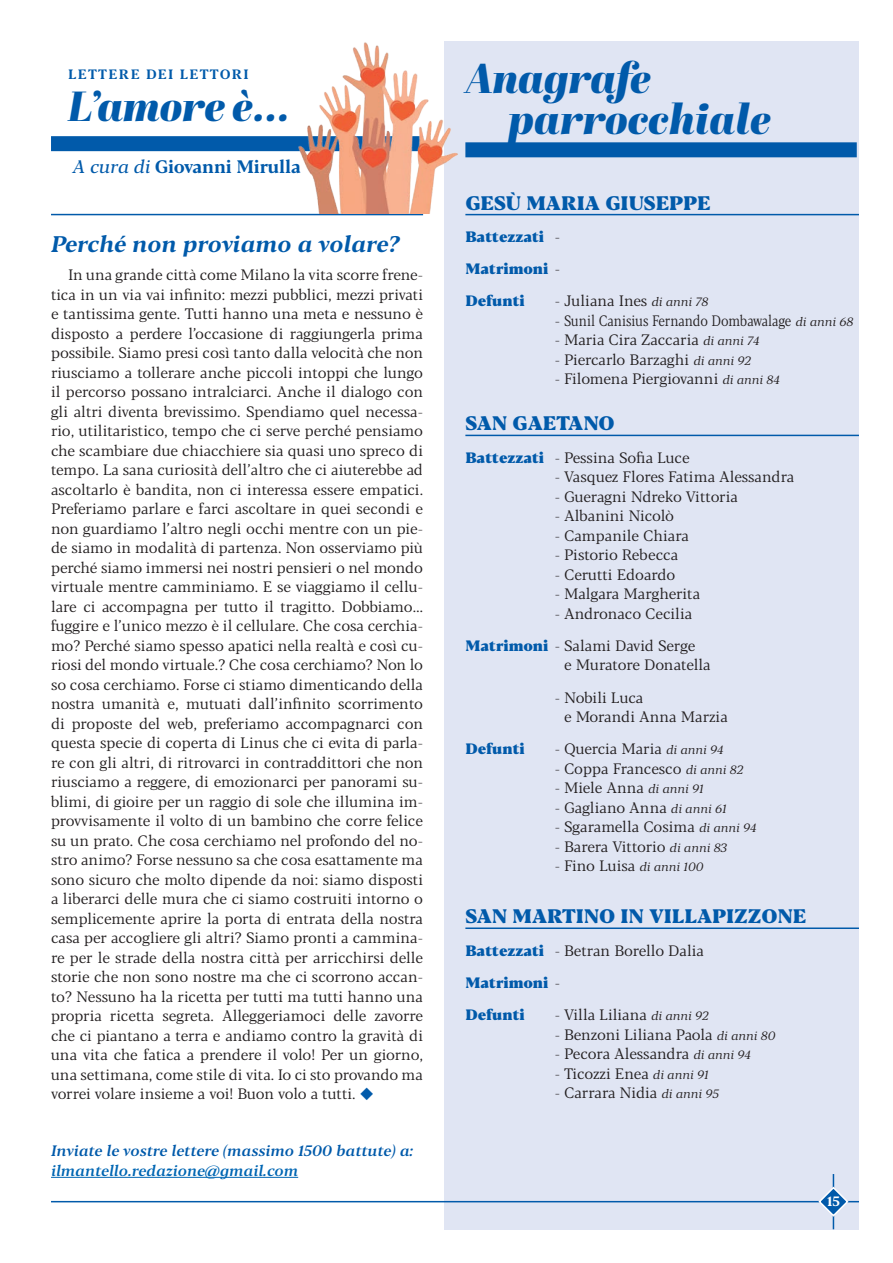
<style>
.page{position:relative;width:893px;height:1263px;background:#fff}
.page>*{position:absolute;margin:0;border:0;box-sizing:border-box;transform-origin:0 0}
.t1{font:italic 42px/40.5px "Abril W01 Fatface";letter-spacing:-.01em;color:#015aaa}
.t2{font:italic 700 22.5px "Blacker Pro Tx";color:#015aaa}
.t3{font:800 19.5px "Blacker Pro Tx";color:#015aaa}
.t4{font:700 18px "Blacker Pro Tx";letter-spacing:-.01em;color:#015aaa}
.t5{font:15px/19.5px "Blacker Pro Tx";color:#231f20;text-align:right}
.t6{font:800 15px/32.2px "Blacker Pro Tx";color:#015aaa;text-align:justify}
.t7{font:15px "Blacker Pro Tx";letter-spacing:-.02em;color:#231f20}
.t8{font:italic 500 15px "Blacker Pro Tx";color:#015aaa}
.t9{font:italic 500 15px "Blacker Pro Tx";color:#0166b3}
.t10{font:700 13.5px "Blacker Pro Tx";letter-spacing:.1em;color:#015aaa}
.t11{font:700 13.5px "Blacker Pro Tx";color:#fff}
.s1{font-weight:400;font-style:italic}
.s2{color:#015aaa}
.s3{font-weight:400;color:#231f20}
.s4{font-style:italic;font-size:12px}
.s5{font-weight:800;color:#015aaa}
</style>
<div class="page">
<div style="left:444px;top:41px;width:415px;height:1188px;background:#e0e5f3"></div>
<hr style="left:833px;top:1174px;width:1px;height:55px;background:#015aaa">
<hr style="left:51px;top:1201px;width:808px;height:1px;background:#015aaa">
<svg style="left:817px;top:1185px;width:32px;height:33px"></svg>
<hr style="left:51px;top:214px;width:372px;height:1px;background:#015aaa">
<div style="left:465px;top:142px;width:392px;height:15px;background:#015aaa"></div>
<hr style="left:465px;top:214px;width:394px;height:1px;background:#015aaa">
<hr style="left:465px;top:435px;width:394px;height:1px;background:#015aaa">
<hr style="left:465px;top:927px;width:394px;height:2px;background:#015aaa">
<div style="left:51px;top:136px;width:372px;height:15px;background:#015aaa"></div>
<hr style="left:51px;top:1177px;width:247px;height:1px;background:#0166b3">
<img style="left:297px;top:42px;width:161px;height:172px">
<p class="t10" style="left:68px;top:65px;width:182px">LETTERE DEI LETTORI</p>
<h1 class="t1" style="left:68px;top:87px;width:224px">L’amore è...</h1>
<p class="t4" style="left:73px;top:153px;width:230px"><span class="s1">A cura di</span> Giovanni Mirulla</p>
<h2 class="t2" style="left:51px;top:228px;width:350px">Perché non proviamo a volare?</h2>
<p class="t5" style="left:51px;top:265px;width:374px;text-align:justify;text-indent:17px">In una grande città come Milano la vita scorre frene&shy;tica in un via vai infinito: mezzi pubblici, mezzi privati e tantissima gente. Tutti hanno una meta e nessuno è disposto a perdere l’occasione di raggiungerla prima possibile. Siamo presi così tanto dalla velocità che non riusciamo a tollerare anche piccoli intoppi che lungo il percorso possano intralciarci. Anche il dialogo con gli altri diventa brevissimo. Spendiamo quel necessa&shy;rio, utilitaristico, tempo che ci serve perché pensiamo che scambiare due chiacchiere sia quasi uno spreco di tempo. La sana curiosità dell’altro che ci aiuterebbe ad ascoltarlo è bandita, non ci interessa essere empatici.<br>Preferiamo parlare e farci ascoltare in quei secondi e non guardiamo l’altro negli occhi mentre con un pie&shy;de siamo in modalità di partenza. Non osserviamo più perché siamo immersi nei nostri pensieri o nel mondo virtuale mentre camminiamo. E se viaggiamo il cellu&shy;lare ci accompagna per tutto il tragitto. Dobbiamo… fuggire e l’unico mezzo è il cellulare. Che cosa cerchia&shy;mo? Perché siamo spesso apatici nella realtà e così cu&shy;riosi del mondo virtuale.? Che cosa cerchiamo? Non lo so cosa cerchiamo. Forse ci stiamo dimenticando della nostra umanità e, mutuati dall’infinito scorrimento di proposte del web, preferiamo accompagnarci con questa specie di coperta di Linus che ci evita di parla&shy;re con gli altri, di ritrovarci in contraddittori che non riusciamo a reggere, di emozionarci per panorami su&shy;blimi, di gioire per un raggio di sole che illumina im&shy;provvisamente il volto di un bambino che corre felice su un prato. Che cosa cerchiamo nel profondo del no&shy;stro animo? Forse nessuno sa che cosa esattamente ma sono sicuro che molto dipende da noi: siamo disposti a liberarci delle mura che ci siamo costruiti intorno o semplicemente aprire la porta di entrata della nostra casa per accogliere gli altri? Siamo pronti a cammina&shy;re per le strade della nostra città per arricchirsi delle storie che non sono nostre ma che ci scorrono accan&shy;to? Nessuno ha la ricetta per tutti ma tutti hanno una propria ricetta segreta. Alleggeriamoci delle zavorre che ci piantano a terra e andiamo contro la gravità di una vita che fatica a prendere il volo! Per un giorno, una settimana, come stile di vita. Io ci sto provando ma vorrei volare insieme a voi! Buon volo a tutti. <span class="s2">◆</span></p>
<p class="t8" style="left:51px;top:1141px;width:364px">Inviate le vostre lettere (massimo 1500 battute) a:</p>
<p class="t9" style="left:51px;top:1160px;width:249px">ilmantello.redazione@gmail.com</p>
<h1 class="t1" style="left:508px;top:59px;width:264px;text-indent:-43px">Anagrafe parrocchiale</h1>
<h3 class="t3" style="left:465px;top:187px;width:247px">GESÙ MARIA GIUSEPPE</h3>
<p class="t6" style="left:465px;top:219px;width:96px">Battezzati <span class="s3">- </span>Matrimoni <span class="s3">- </span>Defunti</p>
<p class="t5" style="left:555px;top:291px;width:155px">- Juliana Ines <span class="s4">di anni 78</span></p>
<p class="t5" style="left:555px;top:311px;width:300px">- Sunil Canisius Fernando Dombawalage <span class="s4">di anni 68</span></p>
<p class="t5" style="left:555px;top:330px;width:207px">- Maria Cira Zaccaria <span class="s4">di anni 74</span></p>
<p class="t5" style="left:555px;top:350px;width:198px">- Piercarlo Barzaghi <span class="s4">di anni 92</span></p>
<p class="t7" style="left:555px;top:370px;width:227px">- Filomena Piergiovanni <span class="s4">di anni 84</span></p>
<h3 class="t3" style="left:465px;top:408px;width:151px">SAN GAETANO</h3>
<p class="t5" style="left:465px;top:447px;width:226px"><span class="s5">Battezzati</span> - Pessina Sofia Luce</p>
<p class="t5" style="left:555px;top:467px;width:241px">- Vasquez Flores Fatima Alessandra</p>
<p class="t5" style="left:555px;top:486px;width:185px">- Gueragni Ndreko Vittoria</p>
<p class="t5" style="left:555px;top:506px;width:121px">- Albanini Nicolò</p>
<p class="t5" style="left:555px;top:525px;width:136px">- Campanile Chiara</p>
<p class="t5" style="left:555px;top:545px;width:125px">- Pistorio Rebecca</p>
<p class="t5" style="left:555px;top:564px;width:122px">- Cerutti Edoardo</p>
<p class="t5" style="left:555px;top:584px;width:147px">- Malgara Margherita</p>
<p class="t5" style="left:465px;top:597px;width:231px;line-height:32.2px">- Andronaco Cecilia<br><span class="s5">Matrimoni</span> - Salami David Serge</p>
<p class="t5" style="left:564px;top:655px;width:148px">e Muratore Donatella</p>
<p class="t5" style="left:564px;top:687px;width:165px;text-align:left;text-indent:-9px">- Nobili Luca<br>e Morandi Anna Marzia</p>
<p class="t6" style="left:465px;top:732px;width:61px">Defunti</p>
<p class="t5" style="left:555px;top:739px;width:171px">- Quercia Maria <span class="s4">di anni 94</span></p>
<p class="t5" style="left:555px;top:759px;width:190px">- Coppa Francesco <span class="s4">di anni 82</span></p>
<p class="t5" style="left:555px;top:778px;width:150px">- Miele Anna <span class="s4">di anni 91</span></p>
<p class="t5" style="left:555px;top:798px;width:173px">- Gagliano Anna <span class="s4">di anni 61</span></p>
<p class="t5" style="left:555px;top:817px;width:204px">- Sgaramella Cosima <span class="s4">di anni 94</span></p>
<p class="t7" style="left:555px;top:837px;width:174px">- Barera Vittorio <span class="s4">di anni 83</span></p>
<p class="t5" style="left:555px;top:856px;width:150px">- Fino Luisa <span class="s4">di anni 100</span></p>
<h3 class="t3" style="left:465px;top:901px;width:343px">SAN MARTINO IN VILLAPIZZONE</h3>
<p class="t6" style="left:465px;top:933px;width:240px;text-align:left">Battezzati <span class="s3">- Betran Borello Dalia<br></span>Matrimoni <span class="s3">-<br></span>Defunti</p>
<p class="t5" style="left:555px;top:1005px;width:156px">- Villa Liliana <span class="s4">di anni 92</span></p>
<p class="t5" style="left:555px;top:1024px;width:222px">- Benzoni Liliana Paola <span class="s4">di anni 80</span></p>
<p class="t5" style="left:555px;top:1044px;width:198px">- Pecora Alessandra <span class="s4">di anni 94</span></p>
<p class="t5" style="left:555px;top:1063px;width:155px">- Ticozzi Enea <span class="s4">di anni 91</span></p>
<p class="t5" style="left:555px;top:1083px;width:166px">- Carrara Nidia <span class="s4">di anni 95</span></p>
<p class="t11" style="left:827px;top:1191px;width:14px">15</p>
</div>
